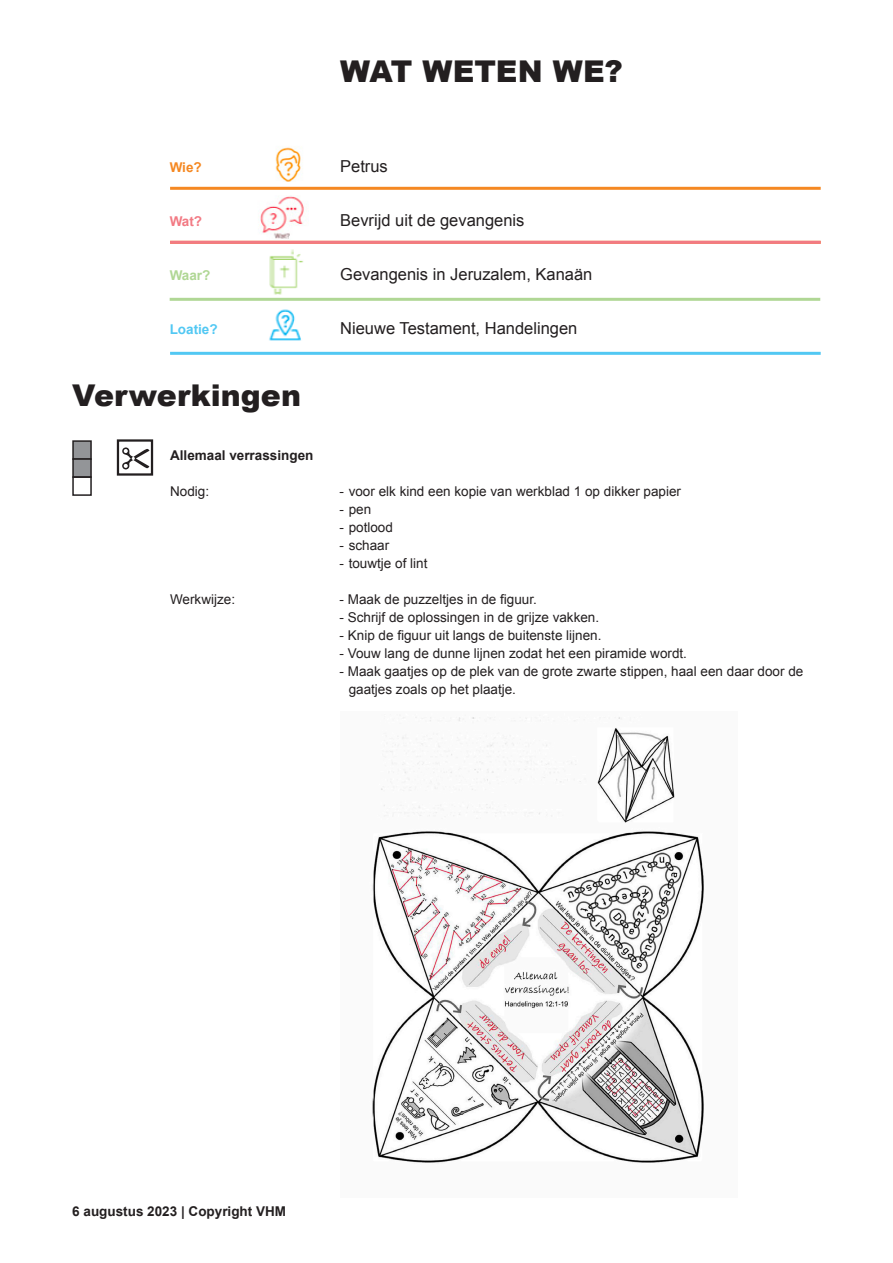
<style>
.page{position:relative;width:893px;height:1263px;background:#fff}
.page>*{position:absolute;margin:0;border:0;box-sizing:border-box;transform-origin:0 0}
.Kop{font:900 30px "Arial";letter-spacing:.005em;color:#231f20}
.platte_tekst_verwerk{font:16.5px "Arial";color:#231f20}
.platte_tekst_verwerk-2{font:13.5px/18px "Arial";color:#231f20}
.Kopje_2{font:700 13.5px "Arial";color:#231f20}
.Kopje_2-2{font:700 13.5px "Arial";color:#52c8f3}
.Kopje_2-3{font:700 13.5px "Arial";color:#b0d795}
.Kopje_2-4{font:700 13.5px "Arial";color:#f58822}
.Kopje_2-5{font:700 13.5px "Arial";color:#f27a84}
</style>
<div class="page">
<div style="left:72px;top:440px;width:20px;height:20px;background:#939598;border:2px solid #231f20"></div>
<div style="left:72px;top:458px;width:20px;height:20px;background:#939598;border:2px solid #231f20"></div>
<div style="left:72px;top:476px;width:20px;height:20px;border:2px solid #231f20"></div>
<div style="left:117px;top:439px;width:36px;height:37px;border:2px solid #231f20"></div>
<svg style="left:122px;top:447px;width:28px;height:22px"></svg>
<img style="left:275px;top:147px;width:26px;height:34px">
<img style="left:260px;top:195px;width:45px;height:44px">
<img style="left:269px;top:249px;width:35px;height:46px">
<img style="left:269px;top:309px;width:32px;height:31px">
<hr style="left:170px;top:187px;width:651px;height:3px;background:#f58822">
<hr style="left:170px;top:241px;width:651px;height:3px;background:#f27a84">
<hr style="left:170px;top:298px;width:650px;height:3px;background:#b0d795">
<hr style="left:170px;top:352px;width:651px;height:3px;background:#52c8f3">
<img style="left:372px;top:717px;width:332px;height:447px">
<p class="Kopje_2-4" style="left:170px;top:158px;width:34px">Wie?</p>
<p class="Kopje_2-5" style="left:170px;top:212px;width:34px">Wat?</p>
<p class="Kopje_2-3" style="left:170px;top:266px;width:42px">Waar?</p>
<p class="Kopje_2-2" style="left:170px;top:320px;width:50px">Loatie?</p>
<p class="Kop" style="left:340px;top:49px;width:284px">WAT WETEN WE?</p>
<p class="platte_tekst_verwerk" style="left:340px;top:155px;width:49px">Petrus</p>
<p class="platte_tekst_verwerk" style="left:340px;top:209px;width:186px">Bevrijd uit de gevangenis</p>
<p class="platte_tekst_verwerk" style="left:340px;top:263px;width:254px">Gevangenis in Jeruzalem, Kanaän</p>
<p class="platte_tekst_verwerk" style="left:340px;top:317px;width:239px">Nieuwe Testament, Handelingen</p>
<p class="Kop" style="left:72px;top:373px;width:230px">Verwerkingen</p>
<p class="Kopje_2" style="left:170px;top:446px;width:145px">Allemaal verrassingen</p>
<p class="platte_tekst_verwerk-2" style="left:170px;top:482px;width:41px">Nodig:</p>
<p class="platte_tekst_verwerk-2" style="left:340px;top:482px;width:343px">- voor elk kind een kopie van werkblad 1 op dikker papier</p>
<p class="platte_tekst_verwerk-2" style="left:340px;top:500px;width:33px">- pen</p>
<p class="platte_tekst_verwerk-2" style="left:340px;top:518px;width:55px">- potlood</p>
<p class="platte_tekst_verwerk-2" style="left:340px;top:536px;width:51px">- schaar</p>
<p class="platte_tekst_verwerk-2" style="left:340px;top:554px;width:89px">- touwtje of lint</p>
<p class="platte_tekst_verwerk-2" style="left:170px;top:590px;width:66px">Werkwijze:</p>
<p class="platte_tekst_verwerk-2" style="left:340px;top:590px;width:199px">- Maak de puzzeltjes in de figuur.</p>
<p class="platte_tekst_verwerk-2" style="left:340px;top:608px;width:261px">- Schrijf de oplossingen in de grijze vakken.</p>
<p class="platte_tekst_verwerk-2" style="left:340px;top:626px;width:263px">- Knip de figuur uit langs de buitenste lijnen.</p>
<p class="platte_tekst_verwerk-2" style="left:340px;top:644px;width:349px">- Vouw lang de dunne lijnen zodat het een piramide wordt.</p>
<p class="platte_tekst_verwerk-2" style="left:349px;top:662px;width:456px;text-indent:-9px">- Maak gaatjes op de plek van de grote zwarte stippen, haal een daar door de gaatjes zoals op het plaatje.</p>
<p class="Kopje_2" style="left:72px;top:1202px;width:215px">6 augustus 2023 | Copyright VHM</p>
</div>
